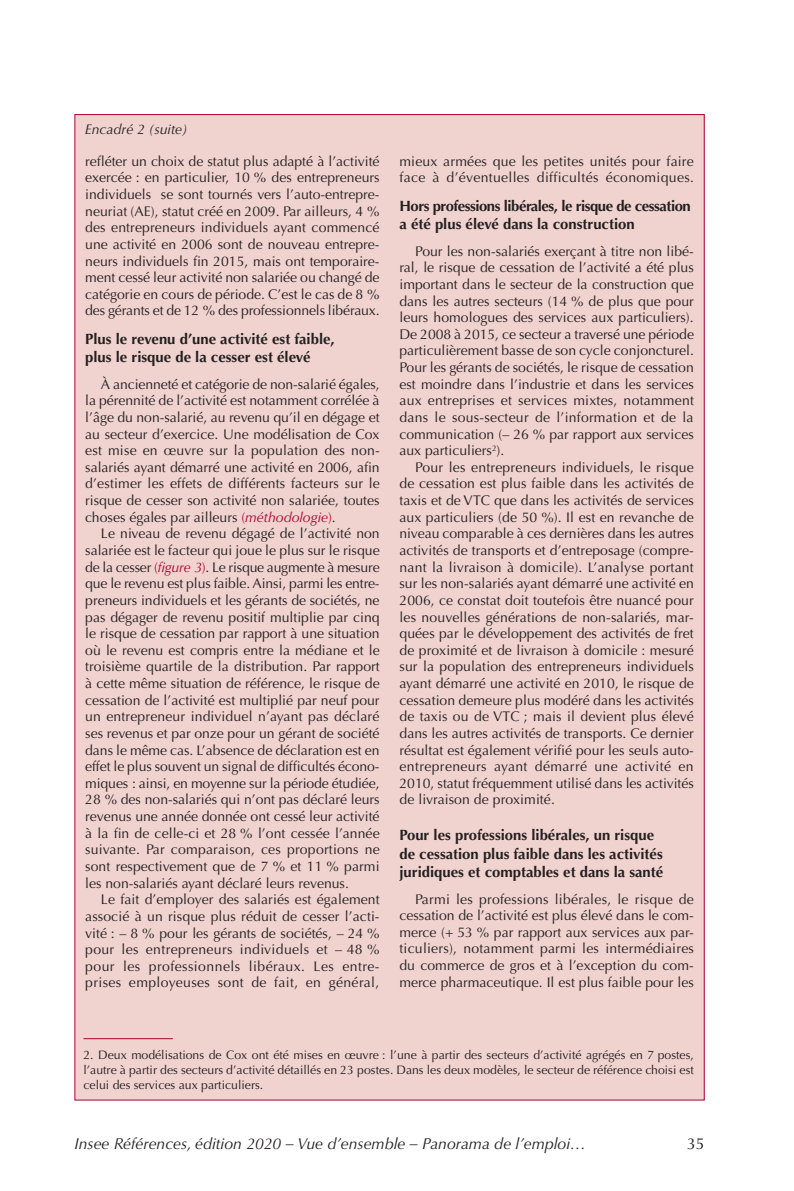
<style>
.page{position:relative;width:794px;height:1191px;background:#fff}
.page>*{position:absolute;margin:0;border:0;box-sizing:border-box;transform-origin:0 0}
.t1{font:italic 15.75px "Optima LT Std";color:#231f20}
.t2{font:15.75px "Optima LT Std";color:#231f20}
.EncadTItre_2{font:700 14.88px/18.4px "Optima LT Std";color:#231f20}
.EncadTItre_2-2{font:700 14.88px/18.4px "Optima LT Std";letter-spacing:-.03em;color:#231f20}
.Encad_Texte{font:14px/16.6px "Optima LT Std";color:#231f20;text-align:justify}
.Encad_Texte-2{font:14px/16.6px "Optima LT Std";letter-spacing:.02em;color:#231f20}
.EncadNum{font:italic 14px "Optima LT Std";color:#231f20}
.Note{font:12.25px/14.9px "Optima LT Std";color:#231f20;text-align:justify}
.s1{color:#a90332}
.s2{font-style:italic;color:#a90332}
</style>
<div class="page">
<div style="left:75px;top:115px;width:629px;height:985px;background:#f0d3cf"></div>
<hr style="left:83px;top:1038px;width:90px;height:1px;background:#a90332">
<p class="EncadNum" style="left:85px;top:121px;width:104px">Encadré 2 (suite)</p>
<p class="Encad_Texte" style="left:85px;top:153px;width:296px">refléter un choix de statut plus adapté à l’activité exercée : en particulier, 10 % des entrepreneurs individuels se sont tournés vers l’auto‑entrepre‑ neuriat (AE), statut créé en 2009. Par ailleurs, 4 % des entrepreneurs individuels ayant commencé une activité en 2006 sont de nouveau entrepre‑ neurs individuels fin 2015, mais ont temporaire‑ ment cessé leur activité non salariée ou changé de catégorie en cours de période. C’est le cas de 8 % des gérants et de 12 % des professionnels libéraux.</p>
<p class="EncadTItre_2" style="left:85px;top:330px;width:251px">Plus le revenu d’une activité est faible, plus le risque de la cesser est élevé</p>
<p class="Encad_Texte" style="left:85px;top:376px;width:296px;text-indent:16px">À ancienneté et catégorie de non‑salarié égales, la pérennité de l’activité est notamment corrélée à l’âge du non‑salarié, au revenu qu’il en dégage et au secteur d’exercice. Une modélisation de Cox est mise en œuvre sur la population des non‑ salariés ayant démarré une activité en 2006, afin d’estimer les effets de différents facteurs sur le risque de cesser son activité non salariée, toutes choses égales par ailleurs <span class="s1">(</span><span class="s2">méthodologie</span><span class="s1">)</span>.</p>
<p class="Encad_Texte" style="left:85px;top:525px;width:296px;text-indent:16px">Le niveau de revenu dégagé de l’activité non salariée est le facteur qui joue le plus sur le risque de la cesser <span class="s1">(</span><span class="s2">figure 3</span><span class="s1">)</span>. Le risque augmente à mesure que le revenu est plus faible. Ainsi, parmi les entre‑ preneurs individuels et les gérants de sociétés, ne pas dégager de revenu positif multiplie par cinq le risque de cessation par rapport à une situation où le revenu est compris entre la médiane et le troisième quartile de la distribution. Par rapport à cette même situation de référence, le risque de cessation de l’activité est multiplié par neuf pour un entrepreneur individuel n’ayant pas déclaré ses revenus et par onze pour un gérant de société dans le même cas. L’absence de déclaration est en effet le plus souvent un signal de difficultés écono‑ miques : ainsi, en moyenne sur la période étudiée, 28 % des non‑salariés qui n’ont pas déclaré leurs revenus une année donnée ont cessé leur activité à la fin de celle‑ci et 28 % l’ont cessée l’année suivante. Par comparaison, ces proportions ne sont respectivement que de 7 % et 11 % parmi les non‑salariés ayant déclaré leurs revenus.</p>
<p class="Encad_Texte" style="left:85px;top:891px;width:296px;text-indent:16px">Le fait d’employer des salariés est également associé à un risque plus réduit de cesser l’acti‑ vité : – 8 % pour les gérants de sociétés, – 24 % pour les entrepreneurs individuels et – 48 % pour les professionnels libéraux. Les entre‑ prises employeuses sont de fait, en général,</p>
<p class="Encad_Texte-2" style="left:399px;top:153px;width:296px">mieux armées que les petites unités pour faire face à d’éventuelles difficultés économiques.</p>
<p class="EncadTItre_2-2" style="left:399px;top:197px;width:293px">Hors professions libérales, le risque de cessation a été plus élevé dans la construction</p>
<p class="Encad_Texte" style="left:399px;top:243px;width:296px;text-indent:16px">Pour les non‑salariés exerçant à titre non libé‑ ral, le risque de cessation de l’activité a été plus important dans le secteur de la construction que dans les autres secteurs (14 % de plus que pour leurs homologues des services aux particuliers).<br>De 2008 à 2015, ce secteur a traversé une période particulièrement basse de son cycle conjoncturel.<br>Pour les gérants de sociétés, le risque de cessation est moindre dans l’industrie et dans les services aux entreprises et services mixtes, notamment dans le sous‑secteur de l’information et de la communication (– 26 % par rapport aux services aux particuliers<sup>2</sup>).</p>
<p class="Encad_Texte" style="left:399px;top:459px;width:296px;text-indent:16px">Pour les entrepreneurs individuels, le risque de cessation est plus faible dans les activités de taxis et de VTC que dans les activités de services aux particuliers (de 50 %). Il est en revanche de niveau comparable à ces dernières dans les autres activités de transports et d’entreposage (compre‑ nant la livraison à domicile). L’analyse portant sur les non‑salariés ayant démarré une activité en 2006, ce constat doit toutefois être nuancé pour les nouvelles générations de non‑salariés, mar‑ quées par le développement des activités de fret de proximité et de livraison à domicile : mesuré sur la population des entrepreneurs individuels ayant démarré une activité en 2010, le risque de cessation demeure plus modéré dans les activités de taxis ou de VTC ; mais il devient plus élevé dans les autres activités de transports. Ce dernier résultat est également vérifié pour les seuls auto‑ entrepreneurs ayant démarré une activité en 2010, statut fréquemment utilisé dans les activités de livraison de proximité.</p>
<p class="EncadTItre_2" style="left:399px;top:826px;width:265px">Pour les professions libérales, un risque de cessation plus faible dans les activités juridiques et comptables et dans la santé</p>
<p class="Encad_Texte" style="left:399px;top:890px;width:296px;text-indent:16px">Parmi les professions libérales, le risque de cessation de l’activité est plus élevé dans le com‑ merce (+ 53 % par rapport aux services aux par‑ ticuliers), notamment parmi les intermédiaires du commerce de gros et à l’exception du com‑ merce pharmaceutique. Il est plus faible pour les</p>
<p class="Note" style="left:83px;top:1047px;width:612px">2. Deux modélisations de Cox ont été mises en œuvre : l’une à partir des secteurs d’activité agrégés en 7 postes, l’autre à partir des secteurs d’activité détaillés en 23 postes. Dans les deux modèles, le secteur de référence choisi est celui des services aux particuliers.</p>
<p class="t1" style="left:74px;top:1134px;width:513px">Insee Références, édition 2020 – Vue d’ensemble – Panorama de l’emploi…</p>
<p class="t2" style="left:687px;top:1135px;width:19px">35</p>
</div>
